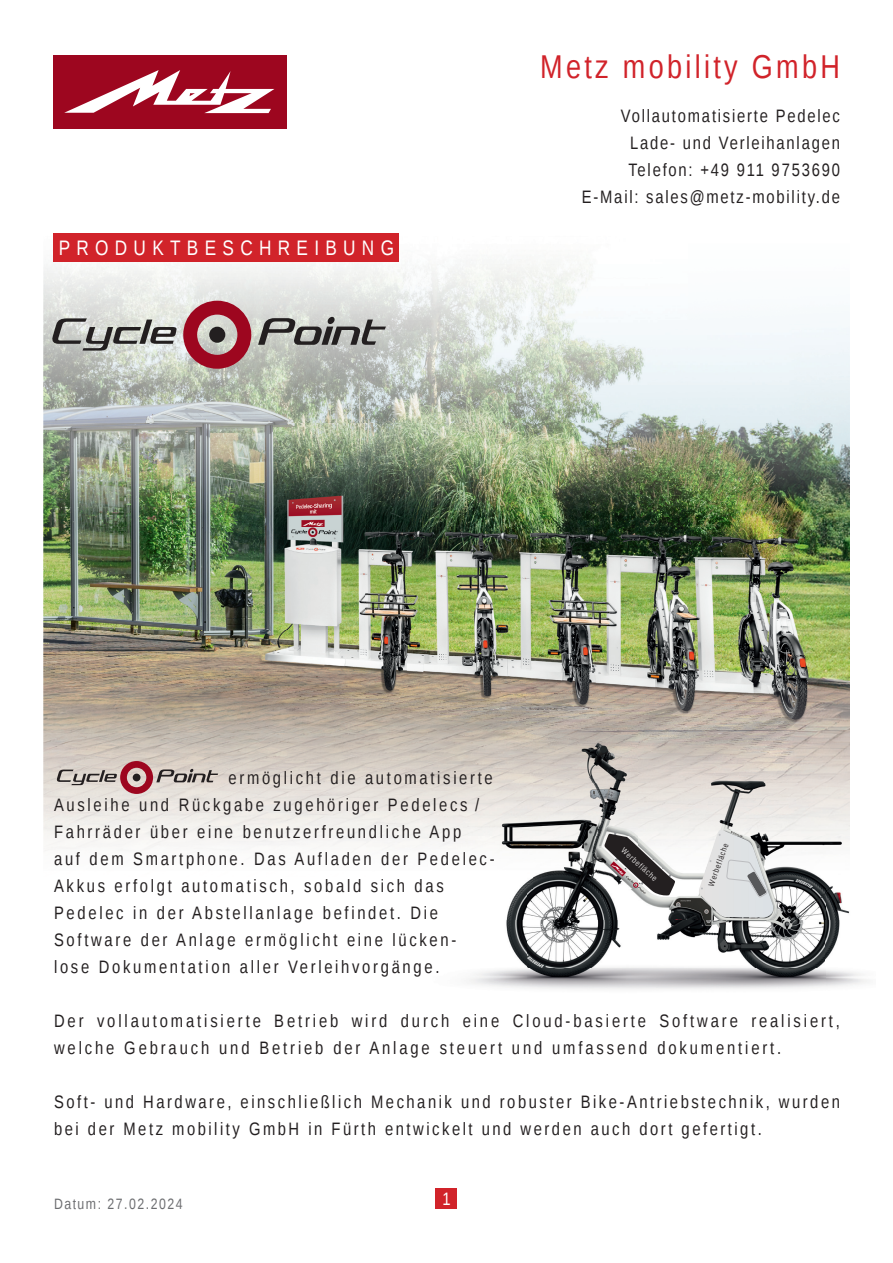
<style>
.page{position:relative;width:893px;height:1263px;background:#fff}
.page>*{position:absolute;margin:0;border:0;box-sizing:border-box;transform-origin:0 0}
.t1{font:33px "Liberation Sans Narrow";letter-spacing:.1em;color:#d1232a}
.t2{font:21px "Liberation Sans Narrow";letter-spacing:.3em;color:#fff}
.t3{font:18px/27px "Liberation Sans Narrow";letter-spacing:.15em;color:#231f20}
.t4{font:18px/27px "Liberation Sans Narrow";letter-spacing:.1em;color:#231f20;text-align:right}
.t5{font:18px "Liberation Sans Narrow";color:#fff}
.t6{font:15px "Liberation Sans Narrow";letter-spacing:.1em;color:#6c6d70}
.t7{font:8.1px "Liberation Sans Narrow";color:#e4e2e1}
.t8{font:8.1px "Liberation Sans Narrow";color:#231f20}
</style>
<div class="page">
<div style="left:436px;top:1188px;width:21px;height:21px;background:#d1232a"></div>
<div style="left:53px;top:55px;width:233px;height:74px;background:#9d061f"></div>
<svg style="left:64px;top:70px;width:210px;height:43px"></svg>
<img style="left:43px;top:233px;width:807px;height:397px">
<img style="left:43px;top:630px;width:484px;height:104px">
<img style="left:527px;top:630px;width:323px;height:101px">
<img style="left:43px;top:734px;width:385px;height:117px">
<div style="left:54px;top:234px;width:345px;height:28px;background:#d1232a"></div>
<svg style="left:51px;top:318px;width:126px;height:33px;background:#a4a5a2"></svg>
<svg style="left:183px;top:301px;width:68px;height:68px;background:#b46670"></svg>
<div style="left:209px;top:327px;width:16px;height:16px;background:#231f20;border-radius:50%"></div>
<svg style="left:258px;top:317px;width:128px;height:28px;background:#929390"></svg>
<img style="left:825px;top:889px;width:44px;height:98px">
<img style="left:469px;top:889px;width:356px;height:100px">
<img style="left:428px;top:731px;width:422px;height:158px">
<svg style="left:604px;top:832px;width:72px;height:64px"></svg>
<svg style="left:698px;top:830px;width:77px;height:87px;background:#cacbcc"></svg>
<svg style="left:56px;top:761px;width:162px;height:33px;background:#c2aca8"></svg>
<p class="t2" style="left:59px;top:236px;width:337px">PRODUKTBESCHREIBUNG</p>
<h1 class="t1" style="left:540px;top:48px;width:301px">Metz mobility GmbH</h1>
<p class="t4" style="left:582px;top:103px;width:260px">Vollautomatisierte Pedelec<br>Lade- und Verleihanlagen<br>Telefon: +49 911 9753690<br>E-Mail: sales@metz-mobility.de</p>
<p class="t3" style="left:54px;top:765px;width:442px;text-indent:174px">ermöglicht die automatisierte Ausleihe und Rückgabe zugehöriger Pedelecs / Fahrräder über eine benutzerfreundliche App<br>auf dem Smartphone. Das Aufladen der Pedelec-Akkus erfolgt automatisch, sobald sich das Pedelec in der Abstellanlage befindet. Die Software der Anlage ermöglicht eine lücken&shy;lose Dokumentation aller Verleihvorgänge.</p>
<p class="t3" style="left:54px;top:1008px;width:787px">Der vollautomatisierte Betrieb wird durch eine Cloud-basierte Software realisiert, welche Gebrauch und Betrieb der Anlage steuert und umfassend dokumentiert.</p>
<p class="t3" style="left:54px;top:1089px;width:787px">Soft- und Hardware, einschließlich Mechanik und robuster Bike-Antriebstechnik, wurden bei der Metz mobility GmbH in Fürth entwickelt und werden auch dort gefertigt.</p>
<p class="t7" style="left:626px;top:846px;width:47px;rotate:42deg">Werbefläche</p>
<p class="t8" style="left:706px;top:884px;width:47px;rotate:-70deg">Werbefläche</p>
<p class="t6" style="left:54px;top:1195px;width:130px">Datum: 27.02.2024</p>
<p class="t5" style="left:442px;top:1189px;width:10px">1</p>
</div>
